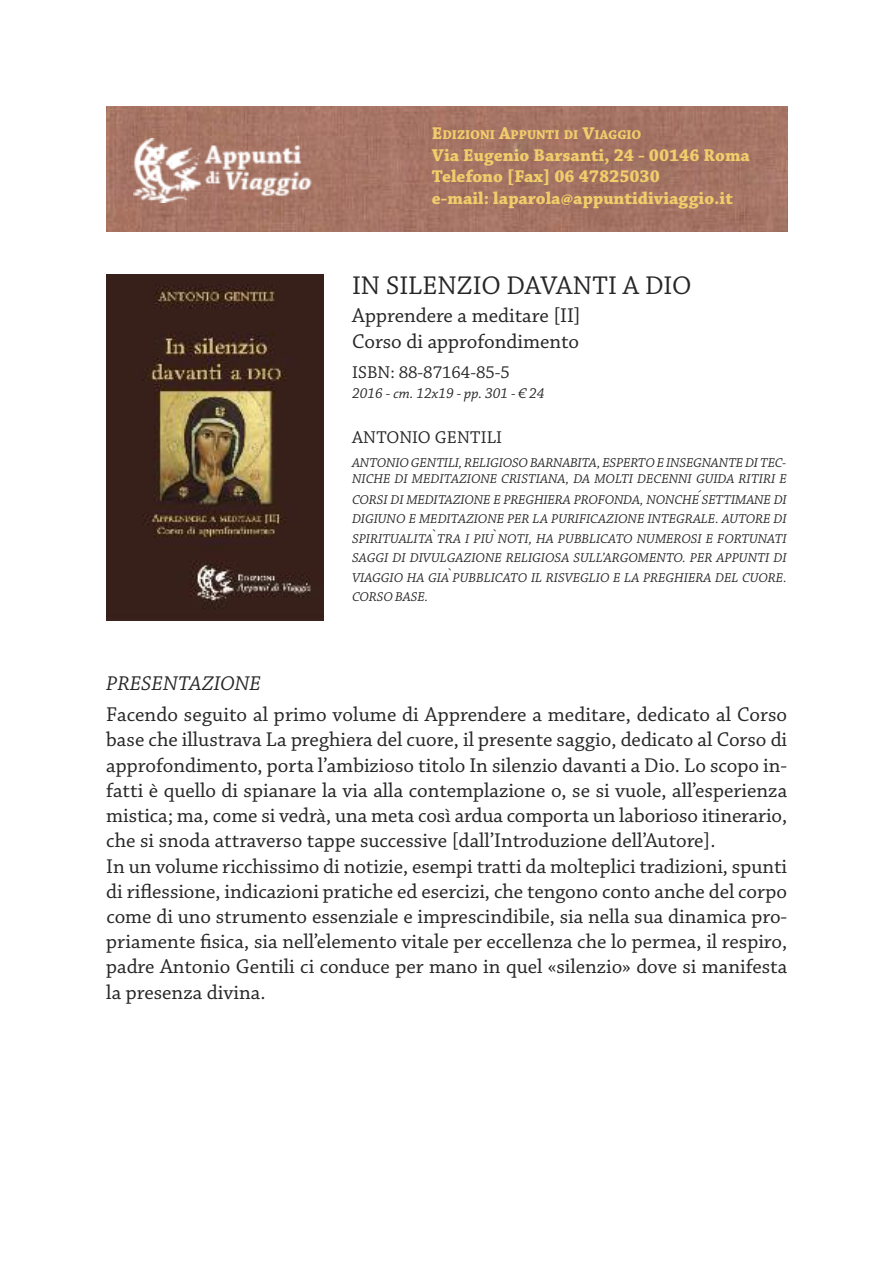
<style>
.page{position:relative;width:893px;height:1263px;background:#fff}
.page>*{position:absolute;margin:0;border:0;box-sizing:border-box;transform-origin:0 0}
.t1{font:27px "Chaparral Pro";color:#272526}
.t2{font:21px/25.2px "Chaparral Pro";color:#272526}
.t3{font:italic 21px "Chaparral Pro";color:#272526}
.t4{font:700 18px/21.6px "Chaparral Pro";color:#f2cd6b}
.t5{font:18px "Chaparral Pro";color:#272526}
.t6{font:italic 15px "Chaparral Pro";color:#272526}
.t7{font:italic 13.5px/18.6px "Chaparral Pro";color:#272526}
.t8{font:700 13.5px "Chaparral Pro";color:#f2cd6b}
.s1{font-size:18px}
.s2{font-family:"Noteworthy";font-weight:300}
</style>
<div class="page">
<img style="left:106px;top:106px;width:681px;height:125px">
<img style="left:133px;top:138px;width:180px;height:65px">
<img style="left:106px;top:274px;width:217px;height:347px">
<p class="t8" style="left:432px;top:130px;width:211px"><span class="s1">E</span>DIZIONI <span class="s1">A</span>PPUNTI DI <span class="s1">V</span>IAGGIO</p>
<p class="t4" style="left:432px;top:146px;width:320px">Via Eugenio Barsanti, 24 - 00146 Roma<br>Telefono [Fax] 06 47825030<br>e-mail: laparola@appuntidiviaggio.it</p>
<p class="t1" style="left:352px;top:276px;width:341px">IN SILENZIO DAVANTI A DIO</p>
<p class="t2" style="left:352px;top:305px;width:230px">Apprendere a meditare [II]<br>Corso di approfondimento</p>
<p class="t5" style="left:352px;top:366px;width:159px">ISBN: 88-87164-85-5</p>
<p class="t6" style="left:352px;top:387px;width:194px">2016 - cm. 12x19 - pp. 301 - € 24</p>
<p class="t5" style="left:352px;top:431px;width:151px">ANTONIO GENTILI</p>
<p class="t7" style="left:352px;top:456px;width:436px;line-height:16.2px">ANTONIO GENTILI, RELIGIOSO BARNABITA, ESPERTO E INSEGNANTEDI TEC-<br>NICHE DI MEDITAZIONE CRISTIANA, DA MOLTI DECENNI GUIDA RITIRI E</p>
<p class="t7" style="left:352px;top:491px;width:436px">CORSI DI MEDITAZIONE E PREGHIERA PROFONDA, NONCHE<span class="s2">́</span>SETTIMANE DI<br>DIGIUNO E MEDITAZIONE PER LA PURIFICAZIONE INTEGRALE. AUTORE DI</p>
<p class="t7" style="left:352px;top:531px;width:436px">SPIRITUALITA<span class="s2">̀</span>TRA I PIU<span class="s2">̀</span>NOTI, HA PUBBLICATO NUMEROSI E FORTUNATI<br>SAGGI DI DIVULGAZIONE RELIGIOSA SULL’ARGOMENTO. PER APPUNTI DI</p>
<p class="t7" style="left:352px;top:570px;width:436px">VIAGGIO HA GIA<span class="s2">̀</span>PUBBLICATO IL RISVEGLIO E LA PREGHIERA DEL CUORE.<br>CORSO BASE.</p>
<p class="t3" style="left:106px;top:675px;width:156px">PRESENTAZIONE</p>
<p class="t2" style="left:106px;top:704px;width:682px">Facendo seguito al primo volume di Apprendere a meditare, dedicato al Corso base che illustrava La preghiera del cuore, il presente saggio, dedicato al Corso di approfondimento, porta l’ambizioso titolo In silenzio davanti a Dio. Lo scopo in&shy;fatti è quello di spianare la via alla contemplazione o, se si vuole, all’esperienza mistica; ma, come si vedrà, una meta così ardua comporta un laborioso itinerario, che si snoda attraverso tappe successive [dall’Introduzione dell’Autore].<br>In un volume ricchissimo di notizie, esempi tratti da molteplici tradizioni, spunti di riflessione, indicazioni pratiche ed esercizi, che tengono conto anche del corpo come di uno strumento essenziale e imprescindibile, sia nella sua dinamica pro&shy;priamente fisica, sia nell’elemento vitale per eccellenza che lo permea, il respiro, padre Antonio Gentili ci conduce per mano in quel «silenzio» dove si manifesta la presenza divina.</p>
</div>
